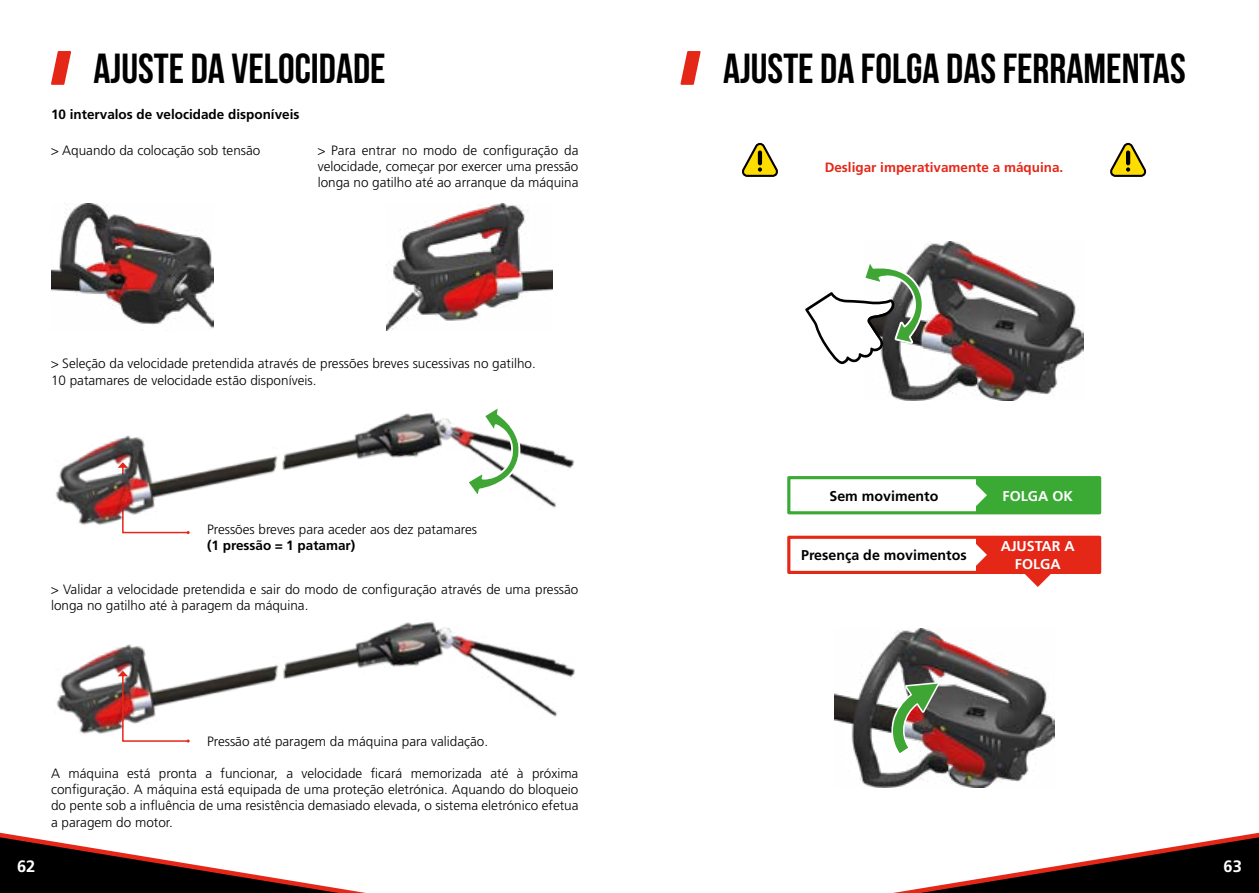
<style>
.page{position:relative;width:1259px;height:893px;background:#fff}
.page>*{position:absolute;margin:0;border:0;box-sizing:border-box;transform-origin:0 0}
.t1{font:700 42px "Bebas Neue";color:#000}
.t2{font:700 16.5px "Frutiger Pro";color:#fff}
.t3{font:700 14.25px "Frutiger Pro";color:#000}
.t4{font:700 14.25px/17.4px "Frutiger Pro";color:#fff;text-align:center}
.t5{font:300 13.5px/16.2px "Frutiger Pro";color:#000}
.t6{font:700 13.5px "Frutiger Pro";color:#000}
.t7{font:700 13.5px "Frutiger Pro";color:#e52718}
</style>
<div class="page">
<svg style="left:893px;top:832px;width:366px;height:61px"></svg>
<svg style="left:0;top:832px;width:366px;height:61px"></svg>
<img style="left:56px;top:621px;width:519px;height:113px">
<img style="left:51px;top:203px;width:163px;height:126px">
<img style="left:386px;top:203px;width:166px;height:128px">
<svg style="left:122px;top:530px;width:68px;height:4px"></svg>
<img style="left:118px;top:671px;width:72px;height:71px">
<img style="left:56px;top:412px;width:518px;height:118px">
<svg style="left:465px;top:408px;width:61px;height:90px"></svg>
<img style="left:883px;top:242px;width:200px;height:159px">
<div style="left:787px;top:476px;width:314px;height:38px;border:3px solid #3aaa35"></div>
<div style="left:787px;top:536px;width:314px;height:38px;border:3px solid #e52718"></div>
<div style="left:976px;top:478px;width:123px;height:35px;background:#3aaa35"></div>
<div style="left:976px;top:537px;width:123px;height:35px;background:#e52718"></div>
<svg style="left:976px;top:484px;width:11px;height:22px"></svg>
<svg style="left:976px;top:544px;width:11px;height:22px"></svg>
<svg style="left:1024px;top:573px;width:27px;height:14px"></svg>
<svg style="left:1110px;top:143px;width:36px;height:34px"></svg>
<hr style="left:1126px;top:150px;width:4px;height:15px;background:#000;border-radius:2px">
<svg style="left:742px;top:143px;width:36px;height:34px"></svg>
<hr style="left:758px;top:150px;width:4px;height:15px;background:#000;border-radius:2px">
<img style="left:834px;top:629px;width:220px;height:159px">
<img style="left:889px;top:681px;width:51px;height:75px">
<svg style="left:805px;top:260px;width:125px;height:105px"></svg>
<svg style="left:680px;top:51px;width:20px;height:34px"></svg>
<svg style="left:51px;top:51px;width:20px;height:34px"></svg>
<h1 class="t1" style="left:94px;top:45px;width:294px">AJUSTE DA VELOCIDADE</h1>
<h1 class="t1" style="left:723px;top:45px;width:464px">AJUSTE DA FOLGA DAS FERRAMENTAS</h1>
<p class="t6" style="left:51px;top:106px;width:250px">10 intervalos de velocidade disponíveis</p>
<p class="t5" style="left:51px;top:142px;width:211px">&gt; Aquando da colocação sob tensão</p>
<p class="t5" style="left:318px;top:142px;width:262px;text-align:justify">&gt; Para entrar no modo de configuração da velocidade, começar por exercer uma pressão longa no gatilho até ao arranque da máquina</p>
<p class="t5" style="left:51px;top:356px;width:486px">&gt; Seleção da velocidade pretendida através de pressões breves sucessivas no gatilho.<br>10 patamares de velocidade estão disponíveis.</p>
<p class="t5" style="left:207px;top:521px;width:272px">Pressões breves para aceder aos dez patamares</p>
<p class="t6" style="left:207px;top:538px;width:150px">(1 pressão = 1 patamar)</p>
<p class="t5" style="left:51px;top:581px;width:529px">&gt; Validar a velocidade pretendida e sair do modo de configuração através de uma pressão longa no gatilho até à paragem da máquina.</p>
<p class="t5" style="left:207px;top:733px;width:283px">Pressão até paragem da máquina para validação.</p>
<p class="t5" style="left:51px;top:765px;width:529px;text-align:justify">A máquina está pronta a funcionar, a velocidade ficará memorizada até à próxima configuração. A máquina está equipada de uma proteção eletrónica. Aquando do bloqueio do pente sob a influência de uma resistência demasiado elevada, o sistema eletrónico efetua a paragem do motor.</p>
<p class="t7" style="left:824px;top:159px;width:240px">Desligar imperativamente a máquina.</p>
<p class="t3" style="left:829px;top:487px;width:111px">Sem movimento</p>
<p class="t3" style="left:801px;top:547px;width:167px">Presença de movimentos</p>
<p class="t4" style="left:1002px;top:487px;width:72px">FOLGA OK</p>
<p class="t4" style="left:1001px;top:538px;width:75px">AJUSTAR A<br>FOLGA</p>
<p class="t2" style="left:17px;top:856px;width:20px">62</p>
<p class="t2" style="left:1223px;top:856px;width:20px">63</p>
</div>
